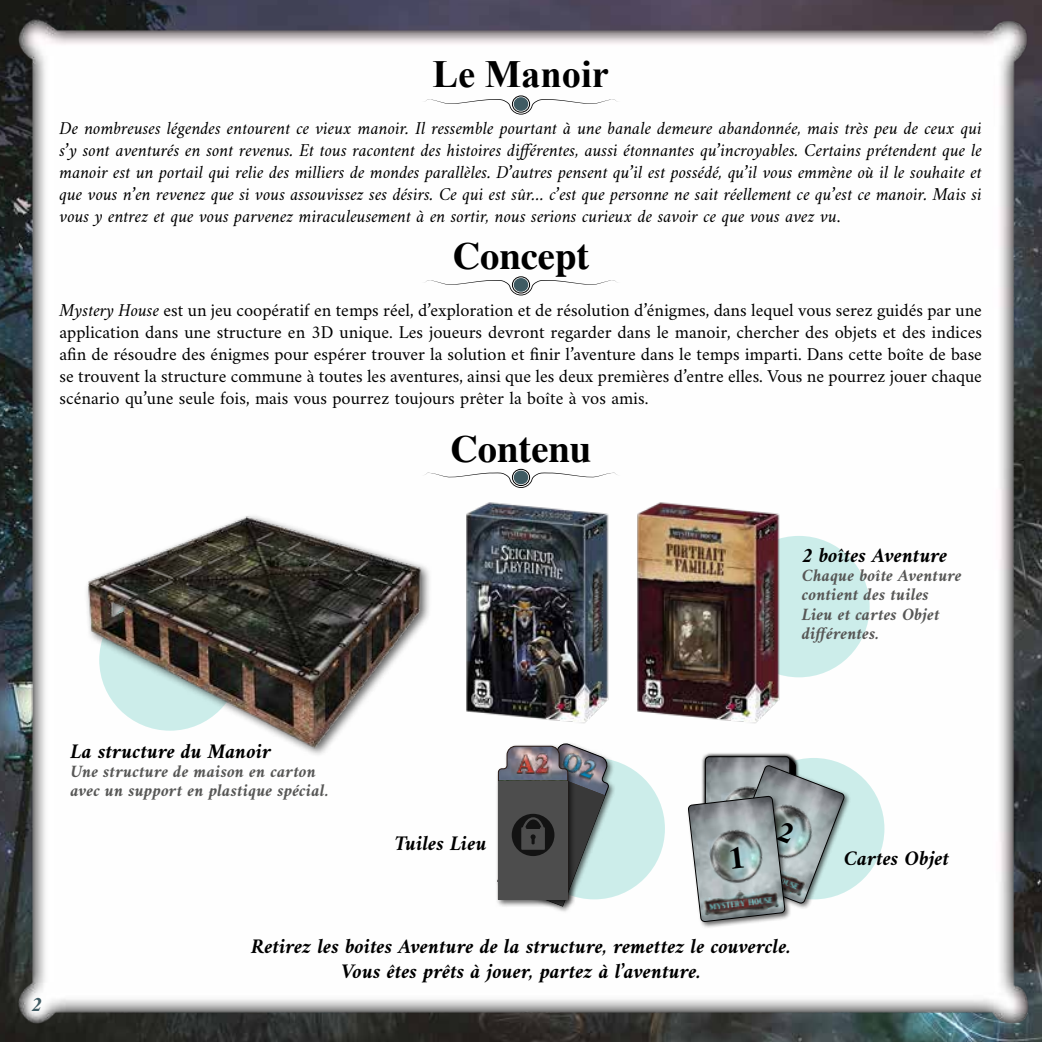
<style>
.page{position:relative;width:1042px;height:1042px;background:#fff}
.page>*{position:absolute;margin:0;border:0;box-sizing:border-box;transform-origin:0 0}
.t1{font:700 38.5px "Times";color:#000}
.t2{font:700 38.5px "Times New Roman";color:#000}
.t3{font:italic 700 21px/25.2px "Amiri";color:#000;text-align:center}
.t4{font:italic 700 21px "Amiri";color:#3f5b63}
.t5{font:italic 18.38px/22.1px "Amiri";color:#000;text-align:justify}
.t6{font:18.38px/22.1px "Amiri";color:#000;text-align:justify}
.t7{font:italic 700 17.5px/19.2px "Amiri";letter-spacing:.01em;color:#575756}
.s1{font-style:normal}
.s2{font-style:italic}
</style>
<div class="page">
<img style="left:0;top:0;width:1042px;height:1042px">
<div style="left:743px;top:758px;width:141px;height:141px;background:#ccedea;border-radius:50%"></div>
<div style="left:728px;top:536px;width:141px;height:141px;background:#ccedea;border-radius:50%"></div>
<div style="left:523px;top:758px;width:142px;height:141px;background:#ccedea;border-radius:50%"></div>
<img style="left:47px;top:465px;width:406px;height:315px">
<div style="left:701px;top:752px;width:93px;height:127px;background:#000;opacity:.35"></div>
<img style="left:705px;top:757px;width:85px;height:8px">
<div style="left:723px;top:763px;width:128px;height:147px;background:#000;opacity:.6"></div>
<div style="left:686px;top:794px;width:106px;height:134px;background:#000;opacity:.6"></div>
<div style="left:495px;top:741px;width:121px;height:173px;background:#000;opacity:.6"></div>
<div style="left:496px;top:743px;width:80px;height:164px;background:#000;opacity:.6"></div>
<svg style="left:498px;top:743px;width:111px;height:163px;background:#686b6d"></svg>
<img style="left:452px;top:500px;width:164px;height:227px">
<img style="left:622px;top:500px;width:165px;height:227px">
<div style="left:21px;top:987px;width:32px;height:36px;background:#fff;opacity:.75"></div>
<svg style="left:422px;top:99px;width:198px;height:16px"></svg>
<div style="left:512px;top:95px;width:18px;height:18px;border:1px solid #000;border-radius:50%"></div>
<div style="left:514px;top:97px;width:14px;height:14px;background:#3f5b63;border-radius:50%"></div>
<svg style="left:422px;top:472px;width:198px;height:16px"></svg>
<div style="left:512px;top:469px;width:18px;height:17px;border:1px solid #000;border-radius:50%"></div>
<div style="left:514px;top:470px;width:14px;height:14px;background:#3f5b63;border-radius:50%"></div>
<svg style="left:422px;top:280px;width:198px;height:15px"></svg>
<div style="left:512px;top:276px;width:18px;height:17px;border:1px solid #000;border-radius:50%"></div>
<div style="left:514px;top:278px;width:14px;height:14px;background:#3f5b63;border-radius:50%"></div>
<svg style="left:688px;top:765px;width:156px;height:157px"></svg>
<h1 class="t2" style="left:432px;top:47px;width:178px">Le Manoir</h1>
<p class="t5" style="left:60px;top:117px;width:924px">De nombreuses légendes entourent ce vieux manoir. Il ressemble pourtant à une banale demeure abandonnée, mais très peu de ceux qui s’y sont aventurés en sont revenus. Et tous racontent des histoires différentes, aussi étonnantes qu’incroyables. Certains prétendent que le manoir est un portail qui relie des milliers de mondes parallèles. D’autres pensent qu’il est possédé, qu’il vous emmène où il le souhaite et que vous n’en revenez que si vous assouvissez ses désirs. Ce qui est sûr… c’est que personne ne sait réellement ce qu’est ce manoir. Mais si vous y entrez et que vous parvenez miraculeusement à en sortir, nous serions curieux de savoir ce que vous avez vu<span class="s1">.</span></p>
<h1 class="t1" style="left:452px;top:233px;width:138px">Concept</h1>
<p class="t6" style="left:60px;top:298px;width:924px"><span class="s2">Mystery House</span> est un jeu coopératif en temps réel, d’exploration et de résolution d’énigmes, dans lequel vous serez guidés par une application dans une structure en 3D unique. Les joueurs devront regarder dans le manoir, chercher des objets et des indices afin de résoudre des énigmes pour espérer trouver la solution et finir l’aventure dans le temps imparti. Dans cette boîte de base se trouvent la structure commune à toutes les aventures, ainsi que les deux premières d’entre elles. Vous ne pourrez jouer chaque scénario qu’une seule fois, mais vous pourrez toujours prêter la boîte à vos amis.</p>
<h1 class="t1" style="left:450px;top:425px;width:143px">Contenu</h1>
<p class="t3" style="left:802px;top:542px;width:147px">2 boîtes Aventure</p>
<p class="t7" style="left:802px;top:565px;width:161px">Chaque boîte Aventure contient des tuiles<br>Lieu et cartes Objet différentes.</p>
<p class="t3" style="left:70px;top:738px;width:202px">La structure du Manoir</p>
<p class="t7" style="left:70px;top:761px;width:260px">Une structure de maison en carton avec un support en plastique spécial.</p>
<p class="t3" style="left:394px;top:830px;width:94px">Tuiles Lieu</p>
<p class="t4" style="left:31px;top:992px;width:12px">2</p>
<p class="t3" style="left:251px;top:933px;width:541px">Retirez les boites Aventure de la structure, remettez le couvercle.<br>Vous êtes prêts à jouer, partez à l’aventure.</p>
<p class="t3" style="left:844px;top:845px;width:107px">Cartes Objet</p>
</div>
